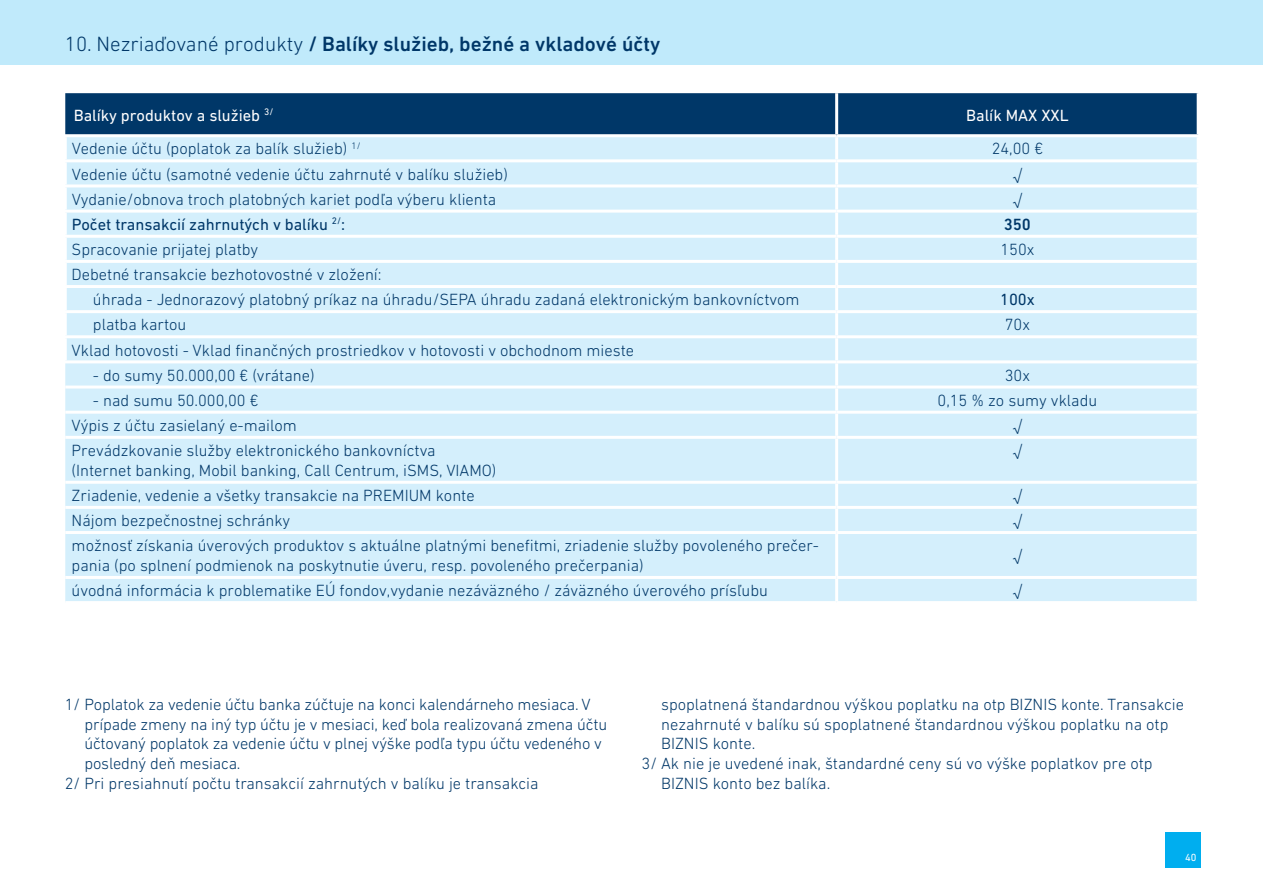
<style>
.page{position:relative;width:1263px;height:893px;background:#fff}
.page>*{position:absolute;margin:0;border:0;box-sizing:border-box;transform-origin:0 0}
.t1{font:500 21px "DIN Next W1 G";color:#003768}
.t2{font:300 16.5px/19.8px "DIN Next W1 G";color:#003768}
.t3{font:16.5px "DIN Next W1 G";color:#003768}
.t4{font:16.5px "DIN Next W1 G";color:#fff}
.t5{font:500 16.5px "DIN Next W1 G";color:#003768}
.t6{font:10.5px "DIN Next W1 G";color:#fff}
.s1{font-weight:300}
</style>
<div class="page">
<div style="left:1165px;top:832px;width:36px;height:36px;background:#00aeef"></div>
<div style="left:0;top:0;width:1263px;height:64px;background:#c0eafb"></div>
<div style="left:65px;top:93px;width:1132px;height:41px;background:#003768"></div>
<div style="left:65px;top:137px;width:1132px;height:464px;background:#d4effc"></div>
<hr style="left:835px;top:93px;width:3px;height:41px;background:#fff">
<hr style="left:65px;top:386px;width:772px;height:3px;background:#fff">
<hr style="left:65px;top:411px;width:772px;height:3px;background:#fff">
<hr style="left:65px;top:436px;width:772px;height:3px;background:#fff">
<hr style="left:65px;top:481px;width:772px;height:3px;background:#fff">
<hr style="left:65px;top:506px;width:772px;height:3px;background:#fff">
<hr style="left:65px;top:531px;width:772px;height:3px;background:#fff">
<hr style="left:65px;top:576px;width:772px;height:3px;background:#fff">
<hr style="left:835px;top:363px;width:3px;height:23px;background:#fff">
<hr style="left:835px;top:389px;width:3px;height:22px;background:#fff">
<hr style="left:835px;top:414px;width:3px;height:22px;background:#fff">
<hr style="left:835px;top:439px;width:3px;height:42px;background:#fff">
<hr style="left:835px;top:484px;width:3px;height:22px;background:#fff">
<hr style="left:835px;top:509px;width:3px;height:22px;background:#fff">
<hr style="left:835px;top:534px;width:3px;height:42px;background:#fff">
<hr style="left:835px;top:579px;width:3px;height:22px;background:#fff">
<hr style="left:837px;top:386px;width:363px;height:3px;background:#fff">
<hr style="left:837px;top:411px;width:363px;height:3px;background:#fff">
<hr style="left:837px;top:436px;width:363px;height:3px;background:#fff">
<hr style="left:837px;top:481px;width:363px;height:3px;background:#fff">
<hr style="left:837px;top:506px;width:363px;height:3px;background:#fff">
<hr style="left:837px;top:531px;width:363px;height:3px;background:#fff">
<hr style="left:837px;top:576px;width:363px;height:3px;background:#fff">
<hr style="left:64px;top:137px;width:3px;height:22px;background:#fff">
<hr style="left:835px;top:137px;width:3px;height:22px;background:#fff">
<hr style="left:64px;top:159px;width:773px;height:3px;background:#fff">
<hr style="left:64px;top:162px;width:3px;height:22px;background:#fff">
<hr style="left:837px;top:159px;width:363px;height:3px;background:#fff">
<hr style="left:835px;top:162px;width:3px;height:22px;background:#fff">
<hr style="left:64px;top:184px;width:773px;height:3px;background:#fff">
<hr style="left:64px;top:187px;width:3px;height:23px;background:#fff">
<hr style="left:837px;top:184px;width:363px;height:3px;background:#fff">
<hr style="left:835px;top:187px;width:3px;height:23px;background:#fff">
<hr style="left:64px;top:210px;width:773px;height:3px;background:#fff">
<hr style="left:64px;top:213px;width:3px;height:22px;background:#fff">
<hr style="left:837px;top:210px;width:363px;height:3px;background:#fff">
<hr style="left:835px;top:213px;width:3px;height:22px;background:#fff">
<hr style="left:64px;top:235px;width:773px;height:3px;background:#fff">
<hr style="left:64px;top:238px;width:3px;height:22px;background:#fff">
<hr style="left:837px;top:235px;width:363px;height:3px;background:#fff">
<hr style="left:835px;top:238px;width:3px;height:22px;background:#fff">
<hr style="left:64px;top:260px;width:773px;height:3px;background:#fff">
<hr style="left:64px;top:263px;width:3px;height:22px;background:#fff">
<hr style="left:837px;top:260px;width:363px;height:3px;background:#fff">
<hr style="left:835px;top:263px;width:3px;height:22px;background:#fff">
<hr style="left:64px;top:285px;width:773px;height:3px;background:#fff">
<hr style="left:64px;top:288px;width:3px;height:22px;background:#fff">
<hr style="left:837px;top:285px;width:363px;height:3px;background:#fff">
<hr style="left:64px;top:310px;width:773px;height:3px;background:#fff">
<hr style="left:64px;top:313px;width:3px;height:22px;background:#fff">
<hr style="left:837px;top:310px;width:363px;height:3px;background:#fff">
<hr style="left:835px;top:313px;width:3px;height:22px;background:#fff">
<hr style="left:64px;top:335px;width:773px;height:3px;background:#fff">
<hr style="left:64px;top:338px;width:3px;height:22px;background:#fff">
<hr style="left:837px;top:335px;width:363px;height:3px;background:#fff">
<hr style="left:835px;top:338px;width:3px;height:22px;background:#fff">
<hr style="left:64px;top:360px;width:773px;height:3px;background:#fff">
<hr style="left:837px;top:360px;width:363px;height:3px;background:#fff">
<hr style="left:835px;top:288px;width:3px;height:22px;background:#fff">
<p class="t1" style="left:65px;top:32px;width:597px"><span class="s1">10. Nezriaďované produkty</span> / Balíky služieb, bežné a vkladové účty</p>
<p class="t4" style="left:74px;top:106px;width:201px">Balíky produktov a služieb <sup>3/</sup></p>
<p class="t4" style="left:966px;top:106px;width:104px">Balík MAX XXL</p>
<p class="t2" style="left:72px;top:139px;width:290px">Vedenie účtu (poplatok za balík služieb) <sup>1/</sup></p>
<p class="t2" style="left:992px;top:139px;width:53px">24,00 €</p>
<p class="t2" style="left:72px;top:164px;width:438px">Vedenie účtu (samotné vedenie účtu zahrnuté v balíku služieb)</p>
<p class="t2" style="left:1012px;top:164px;width:12px">√</p>
<p class="t2" style="left:72px;top:189px;width:426px">Vydanie/obnova troch platobných kariet podľa výberu klienta</p>
<p class="t2" style="left:1012px;top:189px;width:12px">√</p>
<p class="t3" style="left:72px;top:215px;width:275px">Počet transakcií zahrnutých v balíku <sup>2/</sup>:</p>
<p class="t5" style="left:1004px;top:215px;width:29px">350</p>
<p class="t2" style="left:72px;top:239px;width:188px">Spracovanie prijatej platby</p>
<p class="t2" style="left:1000px;top:239px;width:35px">150x</p>
<p class="t2" style="left:93px;top:262px;width:708px;line-height:25.2px;text-indent:-21px">Debetné transakcie bezhotovostné v zložení:<br>úhrada - Jednorazový platobný príkaz na úhradu/SEPA úhradu zadaná elektronickým bankovníctvom</p>
<p class="t3" style="left:1000px;top:290px;width:36px">100x</p>
<p class="t2" style="left:93px;top:315px;width:95px">platba kartou</p>
<p class="t2" style="left:1005px;top:315px;width:27px">70x</p>
<p class="t2" style="left:72px;top:340px;width:564px">Vklad hotovosti - Vklad finančných prostriedkov v hotovosti v obchodnom mieste</p>
<p class="t2" style="left:93px;top:365px;width:223px">- do sumy 50.000,00 € (vrátane)</p>
<p class="t2" style="left:1005px;top:365px;width:27px">30x</p>
<p class="t2" style="left:93px;top:390px;width:167px">- nad sumu 50.000,00 €</p>
<p class="t2" style="left:937px;top:390px;width:161px">0,15 % zo sumy vkladu</p>
<p class="t2" style="left:72px;top:415px;width:227px">Výpis z účtu zasielaný e-mailom</p>
<p class="t2" style="left:1012px;top:415px;width:12px">√</p>
<p class="t2" style="left:72px;top:440px;width:426px">Prevádzkovanie služby elektronického bankovníctva (Internet banking, Mobil banking, Call Centrum, iSMS, VIAMO)</p>
<p class="t2" style="left:1012px;top:440px;width:12px">√</p>
<p class="t2" style="left:72px;top:485px;width:405px">Zriadenie, vedenie a všetky transakcie na PREMIUM konte</p>
<p class="t2" style="left:1012px;top:485px;width:12px">√</p>
<p class="t2" style="left:72px;top:510px;width:220px">Nájom bezpečnostnej schránky</p>
<p class="t2" style="left:1012px;top:510px;width:12px">√</p>
<p class="t2" style="left:72px;top:536px;width:749px">možnosť získania úverových produktov s aktuálne platnými benefitmi, zriadenie služby povoleného prečer&shy;pania (po splnení podmienok na poskytnutie úveru, resp. povoleného prečerpania)</p>
<p class="t2" style="left:1012px;top:545px;width:12px">√</p>
<p class="t2" style="left:72px;top:580px;width:698px">úvodná informácia k problematike EÚ fondov,vydanie nezáväzného / záväzného úverového prísľubu</p>
<p class="t2" style="left:1012px;top:580px;width:12px">√</p>
<p class="t2" style="left:65px;top:694px;width:527px">1/ Poplatok za vedenie účtu banka zúčtuje na konci kalendárneho mesiaca. V</p>
<p class="t2" style="left:84px;top:714px;width:524px">prípade zmeny na iný typ účtu je v mesiaci, keď bola realizovaná zmena účtu</p>
<p class="t2" style="left:84px;top:734px;width:519px">účtovaný poplatok za vedenie účtu v plnej výške podľa typu účtu vedeného v</p>
<p class="t2" style="left:84px;top:753px;width:158px">posledný deň mesiaca.</p>
<p class="t2" style="left:65px;top:773px;width:475px">2/ Pri presiahnutí počtu transakcií zahrnutých v balíku je transakcia</p>
<p class="t2" style="left:661px;top:694px;width:524px">spoplatnená štandardnou výškou poplatku na otp BIZNIS konte. Transakcie</p>
<p class="t2" style="left:661px;top:714px;width:509px">nezahrnuté v balíku sú spoplatnené štandardnou výškou poplatku na otp</p>
<p class="t2" style="left:661px;top:734px;width:96px">BIZNIS konte.</p>
<p class="t2" style="left:641px;top:753px;width:513px">3/ Ak nie je uvedené inak, štandardné ceny sú vo výške poplatkov pre otp</p>
<p class="t2" style="left:661px;top:773px;width:171px">BIZNIS konto bez balíka.</p>
<p class="t6" style="left:1185px;top:851px;width:13px">40</p>
</div>
